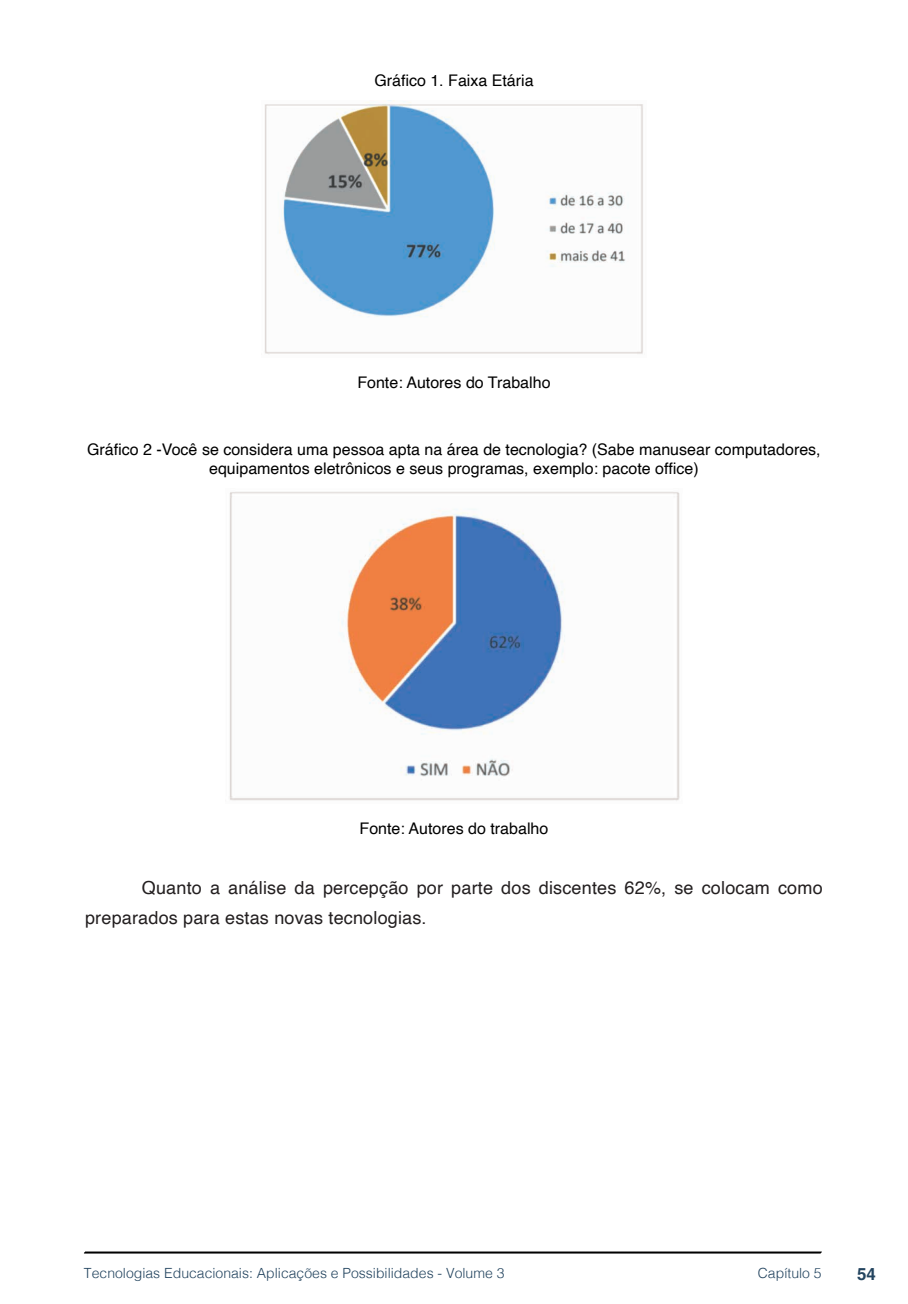
<style>
.page{position:relative;width:908px;height:1304px;background:#fff}
.page>*{position:absolute;margin:0;border:0;box-sizing:border-box;transform-origin:0 0}
.t1{font:18px/30px "Helvetica";letter-spacing:.01em;color:#231f20}
.t2{font:700 16.8px "Helvetica";color:#23445f}
.t3{font:16px/19.2px "Helvetica";color:#000;text-align:center}
.t4{font:300 14px "Helvetica";color:#23445f}
</style>
<div class="page">
<svg style="left:84px;top:1251px;width:737px;height:3px;background:#515151"></svg>
<img style="left:264px;top:100px;width:379px;height:254px">
<img style="left:229px;top:492px;width:451px;height:309px">
<p class="t3" style="left:374px;top:71px;width:161px">Gráfico 1. Faixa Etária</p>
<p class="t3" style="left:357px;top:374px;width:195px">Fonte: Autores do Trabalho</p>
<p class="t3" style="left:87px;top:440px;width:734px">Gráfico 2 -Você se considera uma pessoa apta na área de tecnologia? (Sabe manusear computadores, equipamentos eletrônicos e seus programas, exemplo: pacote office)</p>
<p class="t3" style="left:359px;top:820px;width:190px">Fonte: Autores do trabalho</p>
<p class="t1" style="left:85px;top:874px;width:738px;text-indent:57px">Quanto a análise da percepção por parte dos discentes 62%, se colocam como preparados para estas novas tecnologias.</p>
<p class="t4" style="left:84px;top:1261px;width:422px">Tecnologias Educacionais: Aplicações e Possibilidades - Volume 3</p>
<p class="t4" style="left:757px;top:1261px;width:65px">Capítulo 5</p>
<p class="t2" style="left:856px;top:1264px;width:20px">54</p>
</div>
